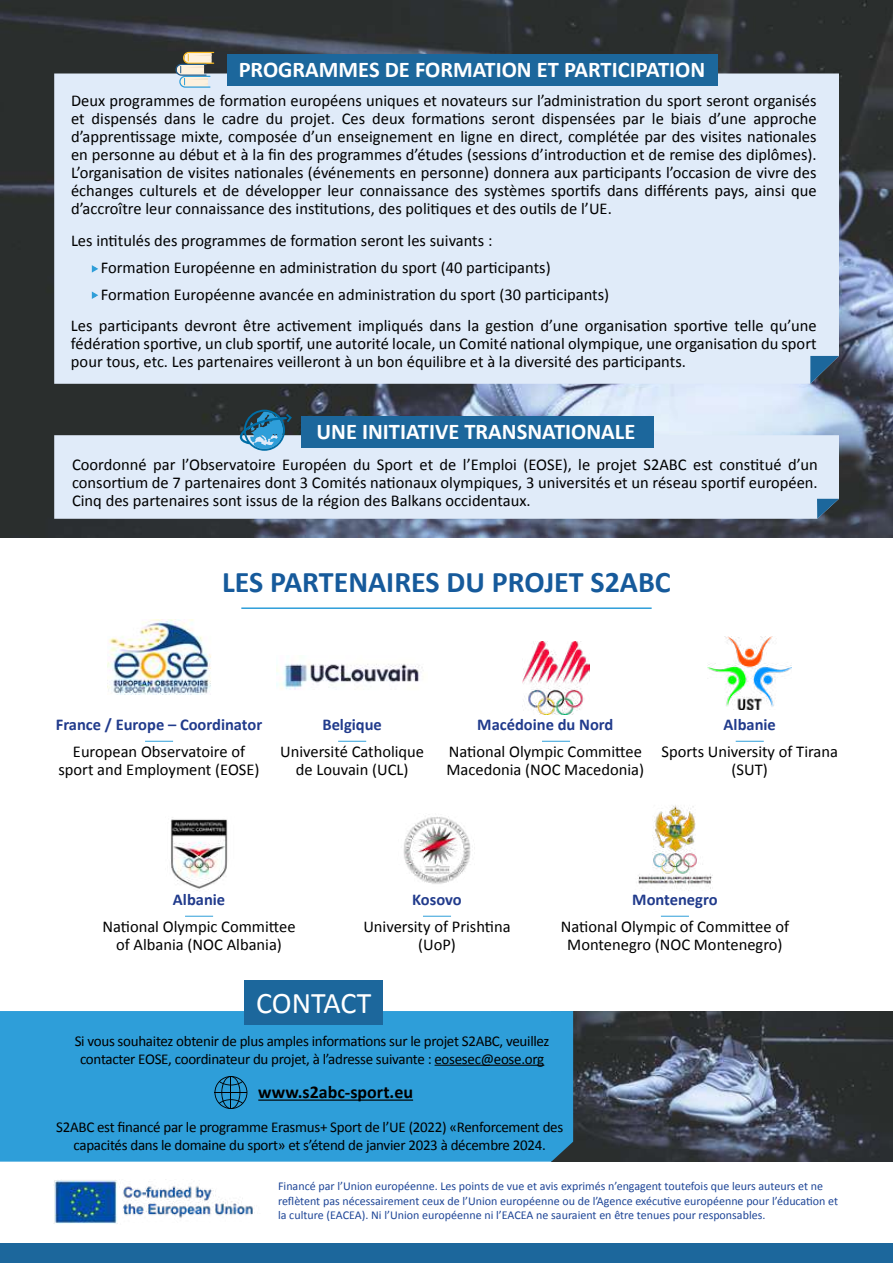
<style>
.page{position:relative;width:893px;height:1263px;background:#fff}
.page>*{position:absolute;margin:0;border:0;box-sizing:border-box;transform-origin:0 0}
.t1{font:700 30px "Calibri";color:#165a9b}
.t2{font:30px "Calibri";letter-spacing:-.005em;color:#fff}
.t3{font:700 22.5px "Calibri";color:#fff}
.t4{font:700 18px "Calibri";color:#000}
.t5{font:16.5px/18px "Calibri";color:#000;text-align:center}
.t6{font:700 16.5px "Calibri";color:#213b8c}
.t7{font:15px/18px "Calibri";letter-spacing:-.02em;color:#000;text-align:center}
.t8{font:12px/14.4px "Calibri";color:#1f4697}
.s1{font-family:"Acumin Pro Cond"}
</style>
<div class="page">
<img style="left:0;top:0;width:893px;height:537px">
<img style="left:573px;top:1011px;width:320px;height:150px">
<div style="left:54px;top:435px;width:785px;height:84px;background:#e0ebf9"></div>
<svg style="left:817px;top:499px;width:22px;height:20px"></svg>
<img style="left:107px;top:619px;width:104px;height:76px">
<svg style="left:145px;top:741px;width:28px;height:1px"></svg>
<img style="left:277px;top:663px;width:146px;height:27px">
<svg style="left:338px;top:741px;width:28px;height:1px"></svg>
<img style="left:522px;top:642px;width:68px;height:72px">
<svg style="left:542px;top:741px;width:28px;height:1px"></svg>
<img style="left:708px;top:636px;width:84px;height:74px">
<svg style="left:736px;top:741px;width:28px;height:1px"></svg>
<img style="left:403px;top:816px;width:68px;height:68px">
<svg style="left:423px;top:916px;width:28px;height:1px"></svg>
<svg style="left:185px;top:916px;width:28px;height:1px"></svg>
<img style="left:170px;top:817px;width:58px;height:75px">
<img style="left:636px;top:805px;width:77px;height:86px">
<svg style="left:661px;top:916px;width:28px;height:1px"></svg>
<img style="left:54px;top:1180px;width:201px;height:44px">
<div style="left:0;top:1011px;width:573px;height:151px;background:#2e9ed9"></div>
<hr style="left:435px;top:1065px;width:109px;height:1px;background:#000">
<div style="left:244px;top:980px;width:139px;height:44px;background:#1c679c"></div>
<hr style="left:258px;top:1099px;width:155px;height:2px;background:#000">
<svg style="left:214px;top:1076px;width:33px;height:33px"></svg>
<hr style="left:215px;top:1092px;width:32px;height:1px;background:#000">
<hr style="left:230px;top:1076px;width:1px;height:32px;background:#000">
<hr style="left:241px;top:607px;width:411px;height:2px;background:#2e9ed9">
<div style="left:54px;top:73px;width:785px;height:311px;background:#e0ebf9"></div>
<svg style="left:810px;top:356px;width:29px;height:28px"></svg>
<svg style="left:239px;top:410px;width:53px;height:41px;background:#4d86a6"></svg>
<div style="left:301px;top:416px;width:352px;height:32px;background:#1c679c"></div>
<div style="left:227px;top:54px;width:490px;height:31px;background:#1c679c"></div>
<svg style="left:175px;top:51px;width:40px;height:37px"></svg>
<svg style="left:92px;top:265px;width:6px;height:8px"></svg>
<svg style="left:92px;top:291px;width:6px;height:8px"></svg>
<div style="left:0;top:1243px;width:893px;height:20px;background:#1c679c"></div>
<h2 class="t3" style="left:239px;top:54px;width:468px">PROGRAMMES DE FORMATION ET PARTICIPATION</h2>
<p class="t5" style="left:71px;top:91px;width:747px;text-align:justify">Deux programmes de formation européens uniques et novateurs sur l’administration du sport seront organisés et dispensés dans le cadre du projet. Ces deux formations seront dispensées par le biais d’une approche d’apprentissage mixte, composée d’un enseignement en ligne en direct, complétée par des visites nationales en personne au début et à la fin des programmes d’études (sessions d’introduction et de remise des diplômes).<br>L’organisation de visites nationales (événements en personne) donnera aux participants l’occasion de vivre des échanges culturels et de développer leur connaissance des systèmes sportifs dans différents pays, ainsi que d’accroître leur connaissance des institutions, des politiques et des outils de l’UE.</p>
<p class="t5" style="left:71px;top:231px;width:423px">Les intitulés des programmes de formation seront les suivants :</p>
<p class="t5" style="left:92px;top:258px;width:460px"><span class="s1">•</span> Formation Européenne en administration du sport (40 participants)</p>
<p class="t5" style="left:71px;top:278px;width:747px;line-height:31.5px;text-align:left;text-indent:21px"><span class="s1">•</span> Formation Européenne avancée en administration du sport (30 participants)<br>Les participants devront être activement impliqués dans la gestion d’une organisation sportive telle qu’une</p>
<p class="t5" style="left:71px;top:334px;width:747px;text-align:left">fédération sportive, un club sportif, une autorité locale, un Comité national olympique, une organisation du sport pour tous, etc. Les partenaires veilleront à un bon équilibre et à la diversité des participants.</p>
<h2 class="t3" style="left:317px;top:416px;width:320px">UNE INITIATIVE TRANSNATIONALE</h2>
<p class="t5" style="left:72px;top:455px;width:747px;text-align:justify">Coordonné par l’Observatoire Européen du Sport et de l’Emploi (EOSE), le projet S2ABC est constitué d’un consortium de 7 partenaires dont 3 Comités nationaux olympiques, 3 universités et un réseau sportif européen.<br>Cinq des partenaires sont issus de la région des Balkans occidentaux.</p>
<h1 class="t1" style="left:222px;top:561px;width:450px">LES PARTENAIRES DU PROJET S2ABC</h1>
<p class="t6" style="left:56px;top:713px;width:208px">France / Europe – Coordinator</p>
<p class="t5" style="left:58px;top:742px;width:203px">European Observatoire of sport and Employment (EOSE)</p>
<p class="t6" style="left:322px;top:713px;width:61px">Belgique</p>
<p class="t5" style="left:280px;top:742px;width:146px">Université Catholique de Louvain (UCL)</p>
<p class="t6" style="left:477px;top:713px;width:138px">Macédoine du Nord</p>
<p class="t5" style="left:446px;top:742px;width:199px;text-align:left">National Olympic Committee<br>Macedonia (NOC Macedonia)</p>
<p class="t6" style="left:724px;top:713px;width:54px">Albanie</p>
<p class="t5" style="left:661px;top:742px;width:178px">Sports University of Tirana (SUT)</p>
<p class="t6" style="left:173px;top:888px;width:54px">Albanie</p>
<p class="t5" style="left:102px;top:917px;width:195px">National Olympic Committee of Albania (NOC Albania)</p>
<p class="t6" style="left:412px;top:888px;width:51px">Kosovo</p>
<p class="t5" style="left:363px;top:917px;width:149px">University of Prishtina (UoP)</p>
<h1 class="t2" style="left:256px;top:982px;width:117px">CONTACT</h1>
<p class="t6" style="left:632px;top:888px;width:87px">Montenegro</p>
<p class="t5" style="left:561px;top:917px;width:230px">National Olympic of Committee of<br>Montenegro (NOC Montenegro)</p>
<p class="t7" style="left:75px;top:1031px;width:476px">Si vous souhaitez obtenir de plus amples informations sur le projet S2ABC, veuillez contacter EOSE, coordinateur du projet, à l’adresse suivante : eosesec@eose.org</p>
<p class="t4" style="left:258px;top:1079px;width:156px">www.s2abc-sport.eu</p>
<p class="t7" style="left:56px;top:1118px;width:509px">S2ABC est financé par le programme Erasmus+ Sport de l’UE (2022) «Renforcement des capacités dans le domaine du sport» et s’étend de janvier 2023 à décembre 2024.</p>
<p class="t8" style="left:278px;top:1179px;width:562px">Financé par l’Union européenne. Les points de vue et avis exprimés n’engagent toutefois que leurs auteurs et ne reflètent pas nécessairement ceux de l’Union européenne ou de l’Agence exécutive européenne pour l’éducation et la culture (EACEA). Ni l’Union européenne ni l’EACEA ne sauraient en être tenues pour responsables.</p>
</div>
